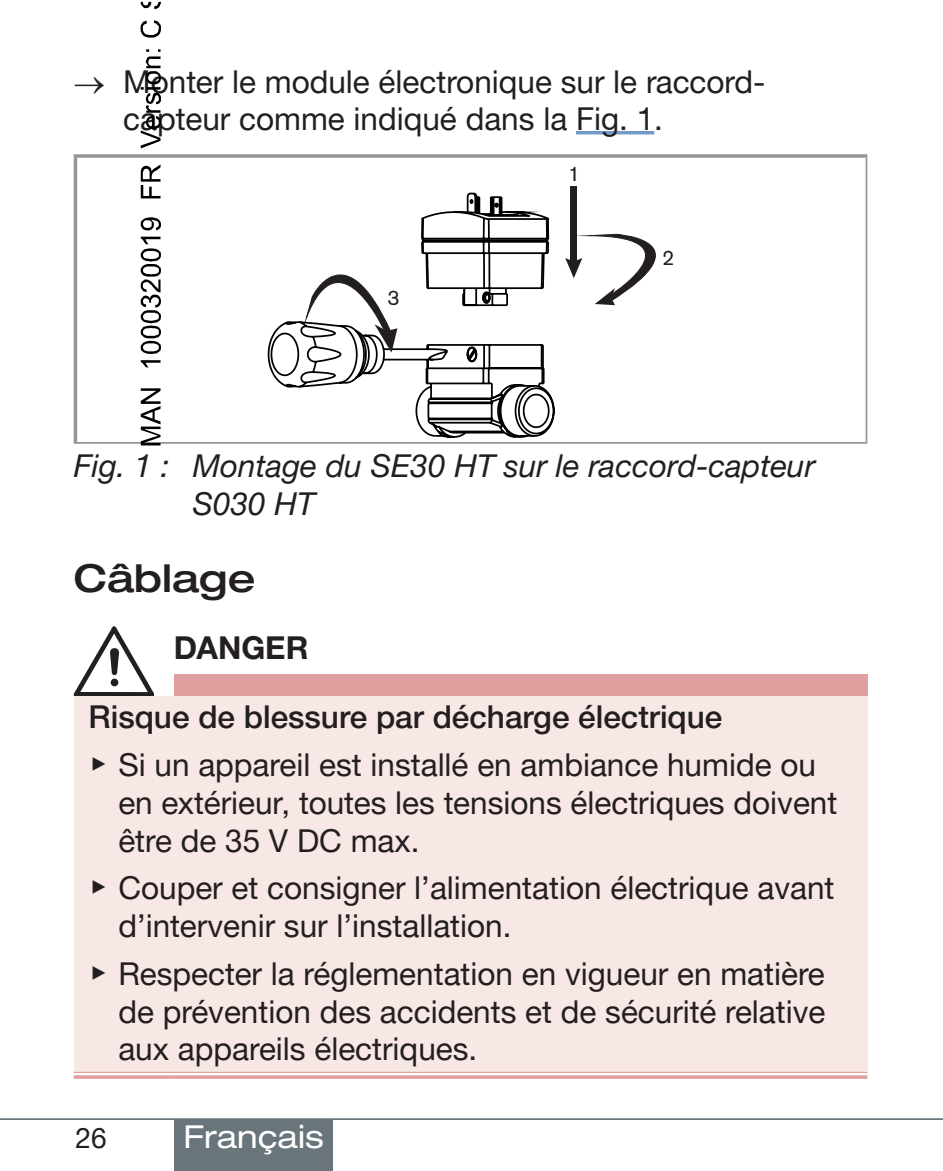
<style>
.page{position:relative;width:943px;height:1171px;background:#fff}
.page>*{position:absolute;margin:0;border:0;box-sizing:border-box;transform-origin:0 0}
.t1{font:500 expanded 38.5px "Helvetica Neue LTW1 G";color:#231f20}
.t2{font:31.5px/37.8px "Helvetica Neue LTW1 G";color:#231f20}
.t3{font:italic 31.5px/37.8px "Helvetica Neue LTW1 G";color:#231f20}
.t4{font:expanded 31.5px "Helvetica Neue LTW1 G";color:#fff}
.t5{font:700 31.5px "Helvetica Neue LTW1 G";color:#231f20}
.t6{font:28px "Helvetica Neue LTW1 G";color:#231f20}
.t7{font:21px "Akzidenz Grotesk BQ";color:#231f20}
.s1{font-weight:500}
.s2{font-family:"Arial Unicode MS"}
</style>
<div class="page">
<hr style="left:576px;top:131px;width:78px;height:3px;background:#739ac7">
<svg style="left:74px;top:154px;width:793px;height:4px;background:#a0a2a4"></svg>
<hr style="left:74px;top:158px;width:3px;height:284px;background:#949698">
<hr style="left:865px;top:158px;width:2px;height:284px;background:#949698">
<hr style="left:74px;top:442px;width:793px;height:2px;background:#949698">
<svg style="left:268px;top:195px;width:282px;height:243px"></svg>
<div style="left:570px;top:186px;width:7px;height:78px;background:#231f20"></div>
<svg style="left:565px;top:234px;width:91px;height:71px"></svg>
<svg style="left:302px;top:229px;width:95px;height:124px"></svg>
<div style="left:174px;top:674px;width:693px;height:22px;background:#df9f9e"></div>
<div style="left:74px;top:696px;width:793px;height:379px;background:#f7e7e5"></div>
<div style="left:74px;top:1072px;width:100px;height:7px;background:#fff"></div>
<div style="left:174px;top:1072px;width:693px;height:7px;background:#fff"></div>
<hr style="left:74px;top:1072px;width:100px;height:1px;background:#df9f9e">
<svg style="left:74px;top:1075px;width:100px;height:4px"></svg>
<hr style="left:174px;top:1072px;width:693px;height:1px;background:#df9f9e">
<svg style="left:174px;top:1075px;width:693px;height:4px;background:#e2aaa9"></svg>
<svg style="left:74px;top:626px;width:79px;height:70px"></svg>
<div style="left:111px;top:678px;width:7px;height:8px;background:#231f20;border-radius:50%"></div>
<hr style="left:0;top:1118px;width:943px;height:2px;background:#6a747b">
<div style="left:174px;top:1119px;width:159px;height:52px;background:#6a747b"></div>
<svg style="left:141px;top:388px;width:19px;height:57px"></svg>
<svg style="left:141px;top:360px;width:19px;height:7px"></svg>
<svg style="left:141px;top:237px;width:20px;height:117px"></svg>
<svg style="left:141px;top:217px;width:20px;height:13px"></svg>
<svg style="left:141px;top:164px;width:19px;height:34px"></svg>
<svg style="left:141px;top:49px;width:20px;height:99px"></svg>
<svg style="left:140px;top:20px;width:21px;height:18px"></svg>
<svg style="left:141px;top:2px;width:20px;height:7px"></svg>
<p class="t2" style="left:123px;top:62px;width:643px;text-indent:-50px">→ Monter le module électronique sur le raccord&shy;capteur comme indiqué dans la Fig. 1.</p>
<p class="t7" style="left:568px;top:161px;width:14px">1</p>
<p class="t7" style="left:387px;top:285px;width:14px">3</p>
<p class="t7" style="left:662px;top:245px;width:14px">2</p>
<p class="t3" style="left:193px;top:447px;width:624px;text-indent:-119px">Fig. 1 : Montage du SE30 HT sur le raccord-capteur<br>S030 HT</p>
<p class="t1" style="left:74px;top:554px;width:183px">Câblage</p>
<p class="t5" style="left:174px;top:628px;width:136px">DANGER</p>
<p class="t2" style="left:89px;top:693px;width:729px;line-height:47.6px"><span class="s1">Risque de blessure par décharge électrique<br></span><span class="s2">▶</span> Si un appareil est installé en ambiance humide ou</p>
<p class="t2" style="left:118px;top:783px;width:720px">en extérieur, toutes les tensions électriques doivent être de 35 V DC max.</p>
<p class="t2" style="left:118px;top:869px;width:717px;text-indent:-30px"><span class="s2">▶</span> Couper et consigner l’alimentation électrique avant d’intervenir sur l’installation.</p>
<p class="t2" style="left:118px;top:954px;width:708px;text-align:justify;text-indent:-30px"><span class="s2">▶</span> Respecter la réglementation en vigueur en matière de prévention des accidents et de sécurité relative aux appareils électriques.</p>
<p class="t6" style="left:76px;top:1120px;width:33px">26</p>
<p class="t4" style="left:184px;top:1117px;width:142px">Français</p>
</div>
